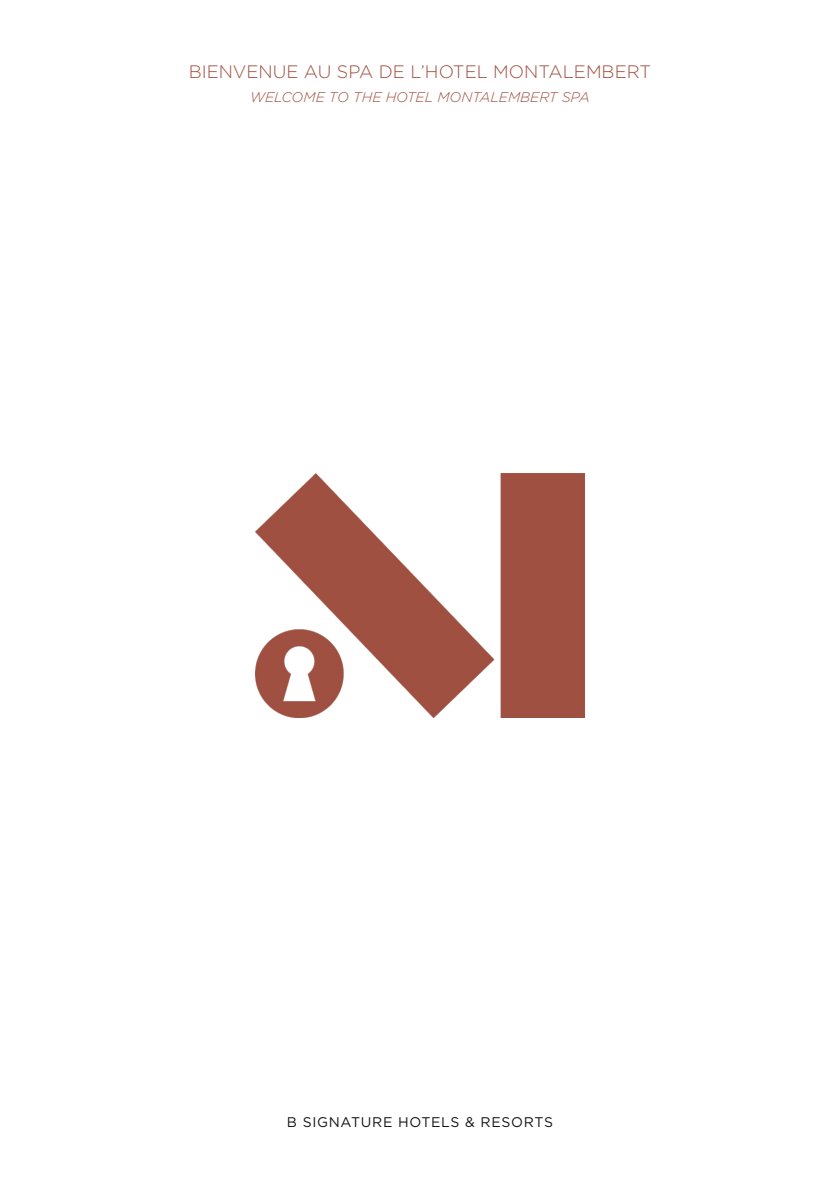
<style>
.page{position:relative;width:840px;height:1191px;background:#fff}
.page>*{position:absolute;margin:0;border:0;box-sizing:border-box;transform-origin:0 0}
.t1{font:300 18px "Gotham";color:#a05041}
.t2{font:italic 300 14px "Gotham";color:#a05041}
.t3{font:14px "Gotham";letter-spacing:.05em;color:#141414}
</style>
<div class="page">
<img style="left:255px;top:473px;width:329px;height:244px">
<p class="t1" style="left:189px;top:60px;width:464px">BIENVENUE AU SPA DE L’HOTEL MONTALEMBERT</p>
<p class="t2" style="left:250px;top:88px;width:341px">WELCOME TO THE HOTEL MONTALEMBERT SPA</p>
<p class="t3" style="left:287px;top:1113px;width:267px">B SIGNATURE HOTELS &amp; RESORTS</p>
</div>
